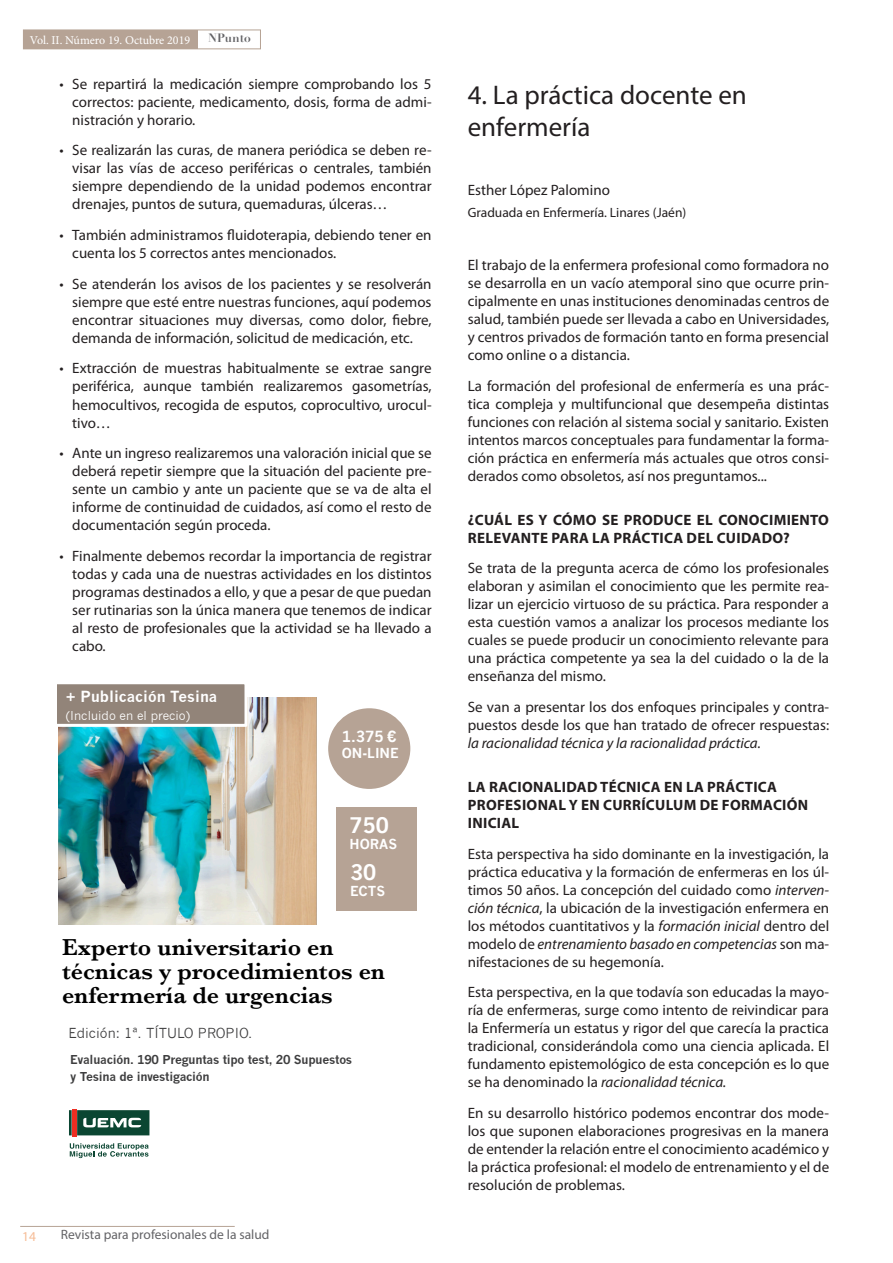
<style>
.page{position:relative;width:893px;height:1263px;background:#fff}
.page>*{position:absolute;margin:0;border:0;box-sizing:border-box;transform-origin:0 0}
.t1{font:27px/32.4px "Myriad Pro";color:#231f20}
.TITULOS_articulos{font:600 24px/24px "Baskerville";color:#000}
.horas{font:700 21px "News Gothic";color:#fff}
.t2{font:15px/18px "Myriad Pro";color:#231f20;text-align:justify}
.t3{font:700 15px/18px "Myriad Pro";letter-spacing:.02em;color:#231f20}
.horas-2{font:700 15px "News Gothic";color:#fff}
.t4{font:13.5px "Myriad Pro";color:#231f20}
.t5{font:13.5px "Myriad Pro";color:#636366}
.nombre_cursos{font:13.5px "News Gothic";color:#3e3e3f}
.horas-3{font:700 13.5px "News Gothic";color:#fff}
.t6{font:13.5px "Myriad Pro";color:#f6bc96}
.INTERLINEADO{font:700 12px "News Gothic";letter-spacing:-.02em;color:#3e3e3f}
.t7{font:12px "Minion Pro";color:#fff}
.horas-4{font:12px "News Gothic";color:#fff}
.t8{font:700 12px "Didot LH";color:#636366}
.s1{font-style:italic}
</style>
<div class="page">
<div style="left:23px;top:30px;width:238px;height:19px;border:1px solid #b6a395"></div>
<div style="left:23px;top:30px;width:175px;height:19px;background:#b6a395"></div>
<hr style="left:20px;top:1226px;width:215px;height:1px;background:#b6a395">
<div style="left:336px;top:807px;width:80px;height:104px;background:#b6a395"></div>
<img style="left:58px;top:697px;width:258px;height:227px">
<svg style="left:70px;top:1143px;width:79px;height:15px"></svg>
<svg style="left:69px;top:1110px;width:80px;height:25px"></svg>
<hr style="left:72px;top:1109px;width:4px;height:27px;background:#ee2e22">
<div style="left:328px;top:708px;width:82px;height:81px;background:#b6a395;border-radius:50%"></div>
<div style="left:54px;top:681px;width:193px;height:46px;background:#928479;border:3px solid #fff"></div>
<p class="t7" style="left:30px;top:32px;width:162px">Vol. II. Número 19. Octubre 2019</p>
<p class="t8" style="left:208px;top:30px;width:44px">NPunto</p>
<p class="t2" style="left:72px;top:75px;width:361px;text-indent:-13px">• Se repartirá la medicación siempre comprobando los 5 correctos: paciente, medicamento, dosis, forma de admi&shy;nistración y horario.</p>
<p class="t2" style="left:72px;top:141px;width:361px;text-indent:-13px">• Se realizarán las curas, de manera periódica se deben re&shy;visar las vías de acceso periféricas o centrales, también siempre dependiendo de la unidad podemos encontrar drenajes, puntos de sutura, quemaduras, úlceras…</p>
<p class="t2" style="left:72px;top:226px;width:361px;text-indent:-13px">• También administramos fluidoterapia, debiendo tener en cuenta los 5 correctos antes mencionados.</p>
<p class="t2" style="left:72px;top:274px;width:361px;text-indent:-13px">• Se atenderán los avisos de los pacientes y se resolverán siempre que esté entre nuestras funciones, aquí podemos encontrar situaciones muy diversas, como dolor, fiebre, demanda de información, solicitud de medicación, etc.</p>
<p class="t2" style="left:72px;top:359px;width:361px;text-indent:-13px">• Extracción de muestras habitualmente se extrae sangre periférica, aunque también realizaremos gasometrías, hemocultivos, recogida de esputos, coprocultivo, urocul&shy;tivo…</p>
<p class="t2" style="left:72px;top:444px;width:361px;text-indent:-13px">• Ante un ingreso realizaremos una valoración inicial que se deberá repetir siempre que la situación del paciente pre&shy;sente un cambio y ante un paciente que se va de alta el informe de continuidad de cuidados, así como el resto de documentación según proceda.</p>
<p class="t2" style="left:72px;top:547px;width:361px;text-indent:-13px">• Finalmente debemos recordar la importancia de registrar todas y cada una de nuestras actividades en los distintos programas destinados a ello, y que a pesar de que puedan ser rutinarias son la única manera que tenemos de indicar al resto de profesionales que la actividad se ha llevado a cabo.</p>
<p class="horas-2" style="left:66px;top:687px;width:153px">+ Publicación Tesina</p>
<p class="horas-4" style="left:66px;top:708px;width:126px">(Incluido en el precio)</p>
<p class="horas-2" style="left:342px;top:727px;width:56px">1.375 €</p>
<p class="horas-3" style="left:342px;top:745px;width:59px">ON-LINE</p>
<p class="horas" style="left:350px;top:812px;width:41px">750</p>
<p class="horas-3" style="left:350px;top:835px;width:49px">HORAS</p>
<p class="horas" style="left:350px;top:859px;width:28px">30</p>
<p class="horas-3" style="left:350px;top:882px;width:37px">ECTS</p>
<p class="TITULOS_articulos" style="left:62px;top:935px;width:325px">Experto universitario en técnicas y procedimientos en enfermería de urgencias</p>
<p class="nombre_cursos" style="left:68px;top:1025px;width:185px">Edición: 1ª. TÍTULO PROPIO.</p>
<p class="INTERLINEADO" style="left:70px;top:1052px;width:284px">Evaluación. 190 Preguntas tipo test, 20 Supuestos</p>
<p class="INTERLINEADO" style="left:70px;top:1069px;width:141px">y Tesina de investigación</p>
<p class="t6" style="left:22px;top:1228px;width:15px">14</p>
<p class="t5" style="left:61px;top:1226px;width:210px">Revista para profesionales de la salud</p>
<p class="t1" style="left:468px;top:78px;width:281px">4. La práctica docente en enfermería</p>
<p class="t2" style="left:468px;top:181px;width:144px">Esther López Palomino</p>
<p class="t4" style="left:468px;top:204px;width:220px">Graduada en Enfermería. Linares (Jaén)</p>
<p class="t2" style="left:468px;top:256px;width:363px">El trabajo de la enfermera profesional como formadora no se desarrolla en un vacío atemporal sino que ocurre prin&shy;cipalmente en unas instituciones denominadas centros de salud, también puede ser llevada a cabo en Universidades, y centros privados de formación tanto en forma presencial como online o a distancia.</p>
<p class="t2" style="left:468px;top:377px;width:363px">La formación del profesional de enfermería es una prác&shy;tica compleja y multifuncional que desempeña distintas funciones con relación al sistema social y sanitario. Existen intentos marcos conceptuales para fundamentar la forma&shy;ción práctica en enfermería más actuales que otros consi&shy;derados como obsoletos, así nos preguntamos...</p>
<p class="t3" style="left:468px;top:511px;width:363px">¿CUÁL ES Y CÓMO SE PRODUCE EL CONOCIMIENTO<br>RELEVANTE PARA LA PRÁCTICA DEL CUIDADO?</p>
<p class="t2" style="left:468px;top:559px;width:363px">Se trata de la pregunta acerca de cómo los profesionales elaboran y asimilan el conocimiento que les permite rea&shy;lizar un ejercicio virtuoso de su práctica. Para responder a esta cuestión vamos a analizar los procesos mediante los cuales se puede producir un conocimiento relevante para una práctica competente ya sea la del cuidado o la de la enseñanza del mismo.</p>
<p class="t2" style="left:468px;top:698px;width:363px">Se van a presentar los dos enfoques principales y contra&shy;puestos desde los que han tratado de ofrecer respuestas: <span class="s1">la racionalidad técnica y la racionalidad práctica.</span></p>
<p class="t3" style="left:468px;top:778px;width:342px">LA RACIONALIDAD TÉCNICA EN LA PRÁCTICA<br>PROFESIONAL Y EN CURRÍCULUM DE FORMACIÓN<br>INICIAL</p>
<p class="t2" style="left:468px;top:844px;width:363px">Esta perspectiva ha sido dominante en la investigación, la práctica educativa y la formación de enfermeras en los úl&shy;timos 50 años. La concepción del cuidado como <span class="s1">interven&shy;ción técnica</span>, la ubicación de la investigación enfermera en los métodos cuantitativos y la <span class="s1">formación inicial</span> dentro del modelo de <span class="s1">entrenamiento basado en competencias</span> son ma&shy;nifestaciones de su hegemonía.</p>
<p class="t2" style="left:468px;top:983px;width:363px">Esta perspectiva, en la que todavía son educadas la mayo&shy;ría de enfermeras, surge como intento de reivindicar para la Enfermería un estatus y rigor del que carecía la practica tradicional, considerándola como una ciencia aplicada. El fundamento epistemológico de esta concepción es lo que se ha denominado la <span class="s1">racionalidad técnica.</span></p>
<p class="t2" style="left:468px;top:1104px;width:363px">En su desarrollo histórico podemos encontrar dos mode&shy;los que suponen elaboraciones progresivas en la manera de entender la relación entre el conocimiento académico y la práctica profesional: el modelo de entrenamiento y el de resolución de problemas.</p>
</div>
